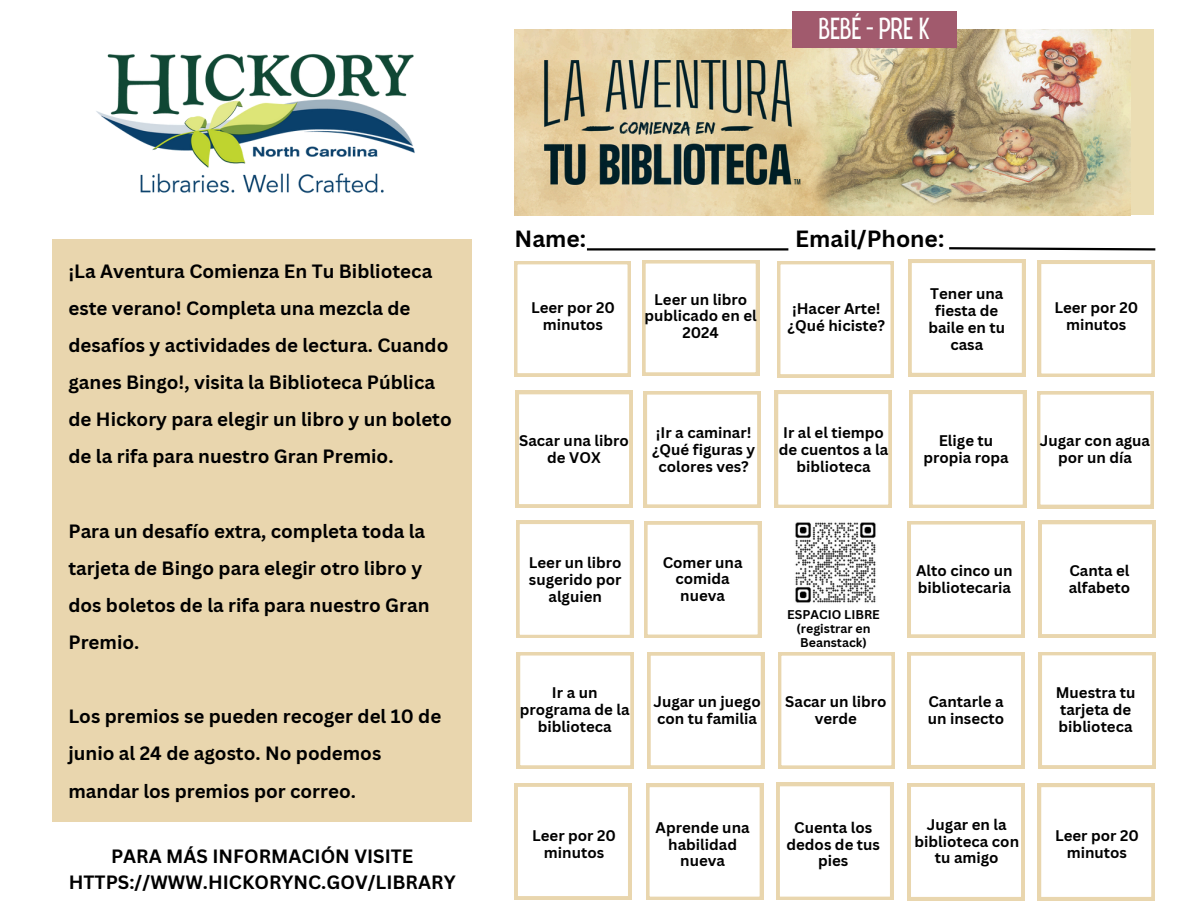
<style>
.page{position:relative;width:1188px;height:918px;background:#fff}
.page>*{position:absolute;margin:0;border:0;box-sizing:border-box;transform-origin:0 0}
.t1{font:26.55px "Hey Gotcha";color:#fff}
.t2{font:700 22.8px "Canva Sans";color:#000}
.t3{font:700 18.75px/37.2px "Canva Sans";color:#000}
.t4{font:700 15px/16.8px "Canva Sans";color:#000;text-align:center}
.t5{font:700 12.3px/14.4px "Canva Sans";color:#000;text-align:center}
</style>
<div class="page">
<svg style="left:1038px;top:261px;width:117px;height:116px"></svg>
<img style="left:795px;top:522px;width:81px;height:81px">
<svg style="left:775px;top:391px;width:117px;height:117px"></svg>
<svg style="left:908px;top:652px;width:116px;height:116px"></svg>
<svg style="left:516px;top:391px;width:116px;height:116px"></svg>
<svg style="left:517px;top:652px;width:117px;height:117px"></svg>
<svg style="left:514px;top:261px;width:117px;height:116px"></svg>
<svg style="left:642px;top:260px;width:117px;height:116px"></svg>
<svg style="left:908px;top:260px;width:117px;height:116px"></svg>
<svg style="left:644px;top:521px;width:117px;height:117px"></svg>
<svg style="left:647px;top:652px;width:117px;height:116px"></svg>
<svg style="left:1039px;top:652px;width:116px;height:117px"></svg>
<svg style="left:908px;top:521px;width:116px;height:117px"></svg>
<svg style="left:777px;top:783px;width:116px;height:117px"></svg>
<svg style="left:908px;top:784px;width:116px;height:116px"></svg>
<svg style="left:1038px;top:784px;width:117px;height:116px"></svg>
<svg style="left:777px;top:261px;width:117px;height:117px"></svg>
<svg style="left:1037px;top:391px;width:117px;height:117px"></svg>
<svg style="left:516px;top:521px;width:117px;height:117px"></svg>
<svg style="left:646px;top:784px;width:117px;height:116px"></svg>
<svg style="left:644px;top:391px;width:117px;height:117px"></svg>
<svg style="left:1039px;top:521px;width:116px;height:116px"></svg>
<svg style="left:778px;top:652px;width:117px;height:117px"></svg>
<svg style="left:515px;top:784px;width:116px;height:115px"></svg>
<svg style="left:909px;top:391px;width:117px;height:117px"></svg>
<div style="left:52px;top:239px;width:420px;height:582px;background:#e9d6ae"></div>
<hr style="left:587px;top:248px;width:201px;height:3px;background:#000">
<svg style="left:949px;top:247px;width:207px;height:4px"></svg>
<img style="left:96px;top:54px;width:319px;height:140px">
<div style="left:1089px;top:30px;width:65px;height:185px;background:#ebddb3"></div>
<img style="left:514px;top:30px;width:617px;height:185px">
<div style="left:792px;top:11px;width:164px;height:37px;background:#a15a6d"></div>
<h1 class="t1" style="left:819px;top:18px;width:113px">BEBÉ - PRE K</h1>
<h5 class="t3" style="left:68px;top:252px;width:385px">¡La Aventura Comienza En Tu Biblioteca este verano! Completa una mezcla de desafíos y actividades de lectura. Cuando ganes Bingo!, visita la Biblioteca Pública de Hickory para elegir un libro y un boleto de la rifa para nuestro Gran Premio.</h5>
<h5 class="t3" style="left:68px;top:512px;width:363px">Para un desafío extra, completa toda la tarjeta de Bingo para elegir otro libro y dos boletos de la rifa para nuestro Gran<br>Premio.</h5>
<h5 class="t3" style="left:68px;top:697px;width:374px">Los premios se pueden recoger del 10 de junio al 24 de agosto. No podemos mandar los premios por correo.</h5>
<h5 class="t3" style="left:69px;top:843px;width:388px;line-height:25.8px;text-align:center">PARA MÁS INFORMACIÓN VISITE<br>HTTPS://WWW.HICKORYNC.GOV/LIBRARY</h5>
<h4 class="t2" style="left:515px;top:223px;width:73px">Name:</h4>
<h4 class="t2" style="left:795px;top:223px;width:150px">Email/Phone:</h4>
<h5 class="t4" style="left:531px;top:299px;width:85px">Leer por 20 minutos</h5>
<h5 class="t4" style="left:645px;top:290px;width:114px">Leer un libro publicado en el<br>2024</h5>
<h5 class="t4" style="left:788px;top:299px;width:99px;line-height:17.2px;text-align:left">¡Hacer Arte! ¿Qué hiciste?</h5>
<h5 class="t4" style="left:928px;top:285px;width:78px">Tener una fiesta de baile en tu casa</h5>
<h5 class="t4" style="left:1054px;top:299px;width:85px">Leer por 20 minutos</h5>
<h5 class="t4" style="left:519px;top:432px;width:111px">Sacar una libro de VOX</h5>
<h5 class="t4" style="left:652px;top:424px;width:105px">¡Ir a caminar! ¿Qué figuras y colores ves?</h5>
<p class="t4" style="left:779px;top:424px;width:111px">Ir al el tiempo de cuentos a la biblioteca</p>
<p class="t4" style="left:923px;top:432px;width:87px">Elige tu propia ropa</p>
<h5 class="t4" style="left:1040px;top:432px;width:112px">Jugar con agua por un día</h5>
<h5 class="t4" style="left:529px;top:554px;width:94px">Leer un libro sugerido por alguien</h5>
<h5 class="t4" style="left:663px;top:553px;width:81px">Comer una comida nueva</h5>
<h5 class="t4" style="left:916px;top:562px;width:98px;text-align:left">Alto cinco un bibliotecaria</h5>
<h5 class="t4" style="left:1069px;top:562px;width:63px;text-align:left">Canta el alfabeto</h5>
<p class="t5" style="left:787px;top:607px;width:94px">ESPACIO LIBRE (registrar en<br>Beanstack)</p>
<h5 class="t4" style="left:520px;top:684px;width:111px">Ir a un programa de la biblioteca</h5>
<h5 class="t4" style="left:653px;top:693px;width:109px;text-align:left">Jugar un juego con tu familia</h5>
<h5 class="t4" style="left:785px;top:693px;width:103px">Sacar un libro verde</h5>
<h5 class="t4" style="left:928px;top:693px;width:78px;text-align:left">Cantarle a un insecto</h5>
<h5 class="t4" style="left:1056px;top:684px;width:81px;text-align:left">Muestra tu tarjeta de biblioteca</h5>
<h2 class="t4" style="left:532px;top:827px;width:85px">Leer por 20 minutos</h2>
<h2 class="t4" style="left:656px;top:818px;width:95px">Aprende una habilidad nueva</h2>
<h5 class="t4" style="left:786px;top:818px;width:95px">Cuenta los dedos de tus pies</h5>
<h5 class="t4" style="left:914px;top:815px;width:106px">Jugar en la biblioteca con tu amigo</h5>
<h5 class="t4" style="left:1055px;top:827px;width:85px">Leer por 20 minutos</h5>
</div>
